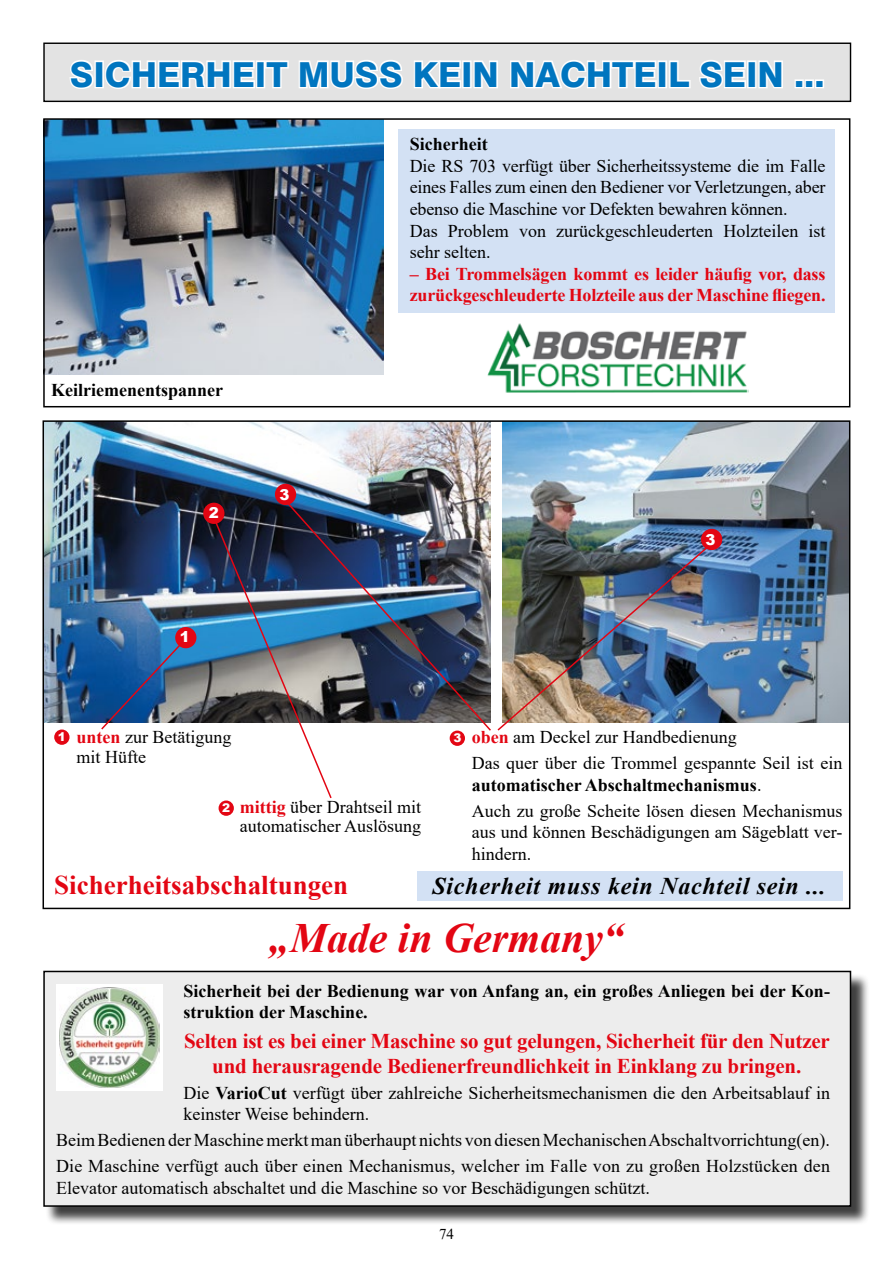
<style>
.page{position:relative;width:893px;height:1263px;background:#fff}
.page>*{position:absolute;margin:0;border:0;box-sizing:border-box;transform-origin:0 0}
.t1{font:italic 700 41.7px "Times New Roman";color:#e30613}
.t2{font:800 34.5px "Swiss 721 BT";color:#0075bf}
.t3{font:700 27px "Times New Roman";color:#e30613}
.t4{font:italic 700 24px "Times New Roman";letter-spacing:.03em;color:#000}
.t5{font:700 21px/25.2px "Times New Roman";letter-spacing:-.01em;color:#e30613;text-align:center}
.t6{font:18px/21.6px "Times New Roman";color:#000}
.t7{font:700 18px/21.6px "Times New Roman";color:#000}
.t8{font:700 18px/21.6px "Times New Roman";letter-spacing:-.01em;color:#e30613}
.t9{font:900 15px "Arial";color:#fff}
.t10{font:15px "Times New Roman";color:#000}
.t11{font:900 12px "Arial";color:#fff}
.s1{font-weight:700;color:#e30613}
.s2{font-family:"Arial";font-weight:900;font-size:12px;color:#fff}
.s3{font-weight:700}
</style>
<div class="page">
<img style="left:502px;top:423px;width:345px;height:300px">
<img style="left:46px;top:121px;width:338px;height:253px">
<div style="left:43px;top:118px;width:807px;height:289px;border:2px solid #000"></div>
<div style="left:46px;top:973px;width:824px;height:252px;background:#000;opacity:.75"></div>
<div style="left:44px;top:971px;width:806px;height:235px;background:#ededed"></div>
<div style="left:43px;top:971px;width:808px;height:236px;border:2px solid #000"></div>
<div style="left:56px;top:984px;width:106px;height:107px;background:#fff"></div>
<img style="left:59px;top:988px;width:100px;height:99px">
<div style="left:44px;top:43px;width:806px;height:58px;background:#e3e3e3"></div>
<div style="left:43px;top:43px;width:808px;height:59px;border:1px solid #000"></div>
<svg style="left:69px;top:60px;width:26px;height:29px"></svg>
<div style="left:95px;top:60px;width:9px;height:28px;border:3px solid #fff"></div>
<svg style="left:103px;top:42px;width:153px;height:97px"></svg>
<div style="left:256px;top:60px;width:9px;height:28px;border:3px solid #fff"></div>
<svg style="left:264px;top:60px;width:25px;height:28px"></svg>
<svg style="left:297px;top:42px;width:108px;height:47px"></svg>
<svg style="left:414px;top:60px;width:47px;height:29px"></svg>
<div style="left:462px;top:60px;width:9px;height:28px;border:3px solid #fff"></div>
<svg style="left:473px;top:60px;width:25px;height:28px"></svg>
<svg style="left:510px;top:60px;width:147px;height:29px"></svg>
<div style="left:658px;top:60px;width:9px;height:28px;border:3px solid #fff"></div>
<svg style="left:669px;top:60px;width:77px;height:29px"></svg>
<div style="left:747px;top:60px;width:9px;height:28px;border:3px solid #fff"></div>
<svg style="left:758px;top:60px;width:25px;height:28px"></svg>
<div style="left:795px;top:79px;width:9px;height:9px;border:3px solid #fff"></div>
<div style="left:805px;top:79px;width:9px;height:9px;border:3px solid #fff"></div>
<div style="left:815px;top:79px;width:9px;height:9px;border:3px solid #fff"></div>
<img style="left:488px;top:323px;width:261px;height:70px">
<div style="left:399px;top:129px;width:436px;height:184px;background:#d3e1f4"></div>
<img style="left:46px;top:423px;width:445px;height:300px">
<img style="left:100px;top:643px;width:82px;height:87px">
<img style="left:213px;top:517px;width:119px;height:282px">
<img style="left:286px;top:501px;width:205px;height:231px">
<div style="left:203px;top:503px;width:22px;height:21px;background:#e30613;border-radius:50%"></div>
<div style="left:275px;top:484px;width:21px;height:21px;background:#e30613;border-radius:50%"></div>
<div style="left:175px;top:627px;width:21px;height:21px;background:#e30613;border-radius:50%"></div>
<div style="left:450px;top:730px;width:15px;height:16px;background:#e30613;border-radius:50%"></div>
<div style="left:219px;top:800px;width:15px;height:16px;background:#e30613;border-radius:50%"></div>
<div style="left:417px;top:871px;width:425px;height:30px;background:#d3e1f4"></div>
<div style="left:54px;top:729px;width:16px;height:16px;background:#e30613;border-radius:50%"></div>
<div style="left:701px;top:529px;width:21px;height:21px;background:#e30613;border-radius:50%"></div>
<img style="left:497px;top:545px;width:212px;height:186px">
<h2 class="t2" style="left:70px;top:54px;width:756px">SICHERHEIT MUSS KEIN NACHTEIL SEIN ...</h2>
<p class="t7" style="left:51px;top:379px;width:173px">Keilriemenentspanner</p>
<p class="t9" style="left:209px;top:503px;width:12px">2</p>
<p class="t9" style="left:180px;top:627px;width:12px">1</p>
<p class="t9" style="left:279px;top:485px;width:12px">3</p>
<p class="t7" style="left:410px;top:133px;width:79px">Sicherheit</p>
<p class="t6" style="left:410px;top:154px;width:417px">Die RS 703 verfügt über Sicherheitssysteme die im Falle eines Falles zum einen den Bediener vor Verletzungen, aber ebenso die Maschine vor Defekten bewahren können.<br>Das Problem von zurückgeschleuderten Holzteilen ist sehr selten.</p>
<p class="t8" style="left:410px;top:262px;width:417px">– Bei Trommelsägen kommt es leider häufig vor, dass zurückgeschleuderte Holzteile aus der Maschine fliegen.</p>
<p class="t9" style="left:706px;top:530px;width:12px">3</p>
<p class="t11" style="left:58px;top:729px;width:10px">1</p>
<p class="t6" style="left:77px;top:727px;width:156px;line-height:19.5px"><span class="s1">unten</span> zur Betätigung mit Hüfte</p>
<p class="t6" style="left:453px;top:726px;width:285px"><span class="s2">3</span> <span class="s1">oben</span> am Deckel zur Handbedienung</p>
<p class="t6" style="left:222px;top:796px;width:201px;line-height:19.5px;text-align:right"><span class="s2">2</span> <span class="s1">mittig</span> über Drahtseil mit automatischer Auslösung</p>
<p class="t6" style="left:472px;top:752px;width:372px">Das quer über die Trommel gespannte Seil ist ein <span class="s3">automatischer Abschaltmechanismus</span>.</p>
<p class="t6" style="left:472px;top:799px;width:372px;text-align:justify">Auch zu große Scheite lösen diesen Mechanismus aus und können Beschädigungen am Sägeblatt ver&shy;hindern.</p>
<h3 class="t3" style="left:54px;top:865px;width:296px">Sicherheitsabschaltungen</h3>
<h3 class="t4" style="left:432px;top:869px;width:395px">Sicherheit muss kein Nachteil sein ...</h3>
<h1 class="t1" style="left:269px;top:909px;width:356px">„Made in Germany“</h1>
<p class="t7" style="left:184px;top:979px;width:648px">Sicherheit bei der Bedienung war von Anfang an, ein großes Anliegen bei der Kon&shy;struktion der Maschine.</p>
<p class="t5" style="left:184px;top:1027px;width:647px">Selten ist es bei einer Maschine so gut gelungen, Sicherheit für den Nutzer und herausragende Bedienerfreundlichkeit in Einklang zu bringen.</p>
<p class="t6" style="left:184px;top:1081px;width:648px">Die <span class="s3">VarioCut</span> verfügt über zahlreiche Sicherheitsmechanismen die den Arbeitsablauf in keinster Weise behindern.</p>
<p class="t6" style="left:56px;top:1127px;width:775px;line-height:25.8px">Beim Bedienen der Maschine merkt man überhaupt nichts von diesen Mechanischen Abschaltvorrichtung(en).<br>Die Maschine verfügt auch über einen Mechanismus, welcher im Falle von zu großen Holzstücken den</p>
<p class="t6" style="left:56px;top:1176px;width:595px">Elevator automatisch abschaltet und die Maschine so vor Beschädigungen schützt.</p>
<p class="t10" style="left:439px;top:1224px;width:16px">74</p>
</div>
